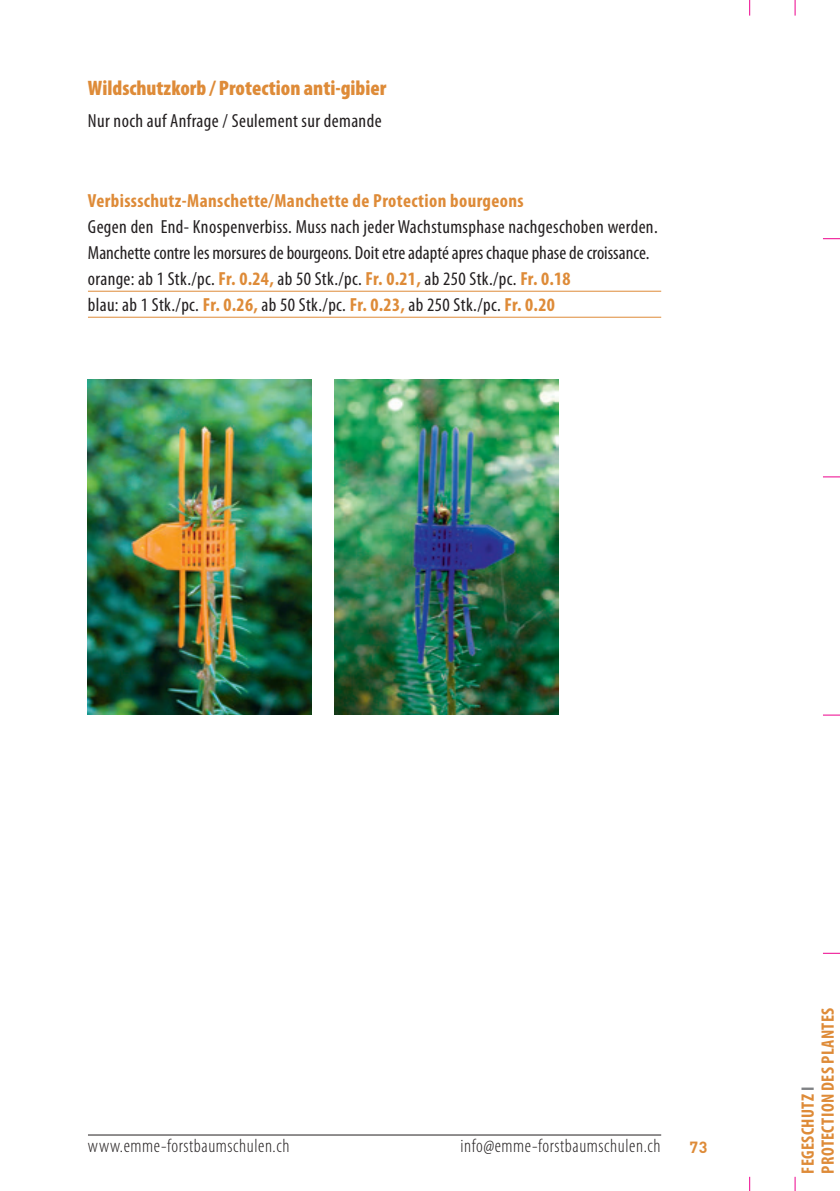
<style>
.page{position:relative;width:840px;height:1191px;background:#fff}
.page>*{position:absolute;margin:0;border:0;box-sizing:border-box;transform-origin:0 0}
.t1{font:900 condensed 21px "Myriad Pro";color:#de8b38}
.t2{font:condensed 19px/26px "Myriad Pro";letter-spacing:.02em;color:#231f20}
.t3{font:300 condensed 19px "Myriad Pro";letter-spacing:.03em;color:#231f20}
.t4{font:700 condensed 19px "Myriad Pro";letter-spacing:.02em;color:#de8b38}
.t5{font:700 condensed 18px/20px "Myriad Pro";letter-spacing:.02em;color:#de8b38}
.t6{font:700 16px "DIN";color:#de8b38}
.s1{font-weight:700;color:#de8b38}
.s2{color:#808285}
</style>
<div class="page">
<hr style="left:88px;top:1134px;width:572px;height:1px;background:#231f20">
<svg style="left:794px;top:1176px;width:1px;height:15px"></svg>
<svg style="left:794px;top:0;width:1px;height:16px"></svg>
<svg style="left:823px;top:476px;width:16px;height:1px"></svg>
<svg style="left:823px;top:714px;width:16px;height:1px"></svg>
<svg style="left:823px;top:952px;width:16px;height:1px"></svg>
<svg style="left:823px;top:238px;width:16px;height:1px"></svg>
<hr style="left:88px;top:291px;width:572px;height:1px;background:#de8b38">
<hr style="left:88px;top:317px;width:572px;height:1px;background:#de8b38">
<img style="left:88px;top:380px;width:223px;height:334px">
<img style="left:334px;top:380px;width:223px;height:334px">
<p class="t1" style="left:88px;top:75px;width:300px">Wildschutzkorb / Protection anti-gibier</p>
<p class="t2" style="left:88px;top:107px;width:295px">Nur noch auf Anfrage / Seulement sur demande</p>
<p class="t4" style="left:88px;top:189px;width:437px">Verbissschutz-Manschette/Manchette de Protection bourgeons</p>
<p class="t2" style="left:88px;top:214px;width:571px">Gegen den End- Knospenverbiss. Muss nach jeder Wachstumsphase nachgeschoben werden.<br>Manchette contre les morsures de bourgeons. Doit etre adapté apres chaque phase de croissance. orange: ab 1 Stk./pc. <span class="s1">Fr. 0.24,</span> ab 50 Stk./pc. <span class="s1">Fr. 0.21,</span> ab 250 Stk./pc. <span class="s1">Fr. 0.18<br></span>blau: ab 1 Stk./pc. <span class="s1">Fr. 0.26,</span> ab 50 Stk./pc. <span class="s1">Fr. 0.23,</span> ab 250 Stk./pc. <span class="s1">Fr. 0.20</span></p>
<p class="t3" style="left:88px;top:1135px;width:203px">www.emme-forstbaumschulen.ch</p>
<p class="t3" style="left:460px;top:1135px;width:201px">info@emme-forstbaumschulen.ch</p>
<p class="t6" style="left:689px;top:1137px;width:19px">73</p>
<p class="t5" style="left:796px;top:1173px;width:167px;rotate:-90deg">FEGESCHUTZ <span class="s2">I<br></span>PROTECTION DES PLANTES</p>
</div>
